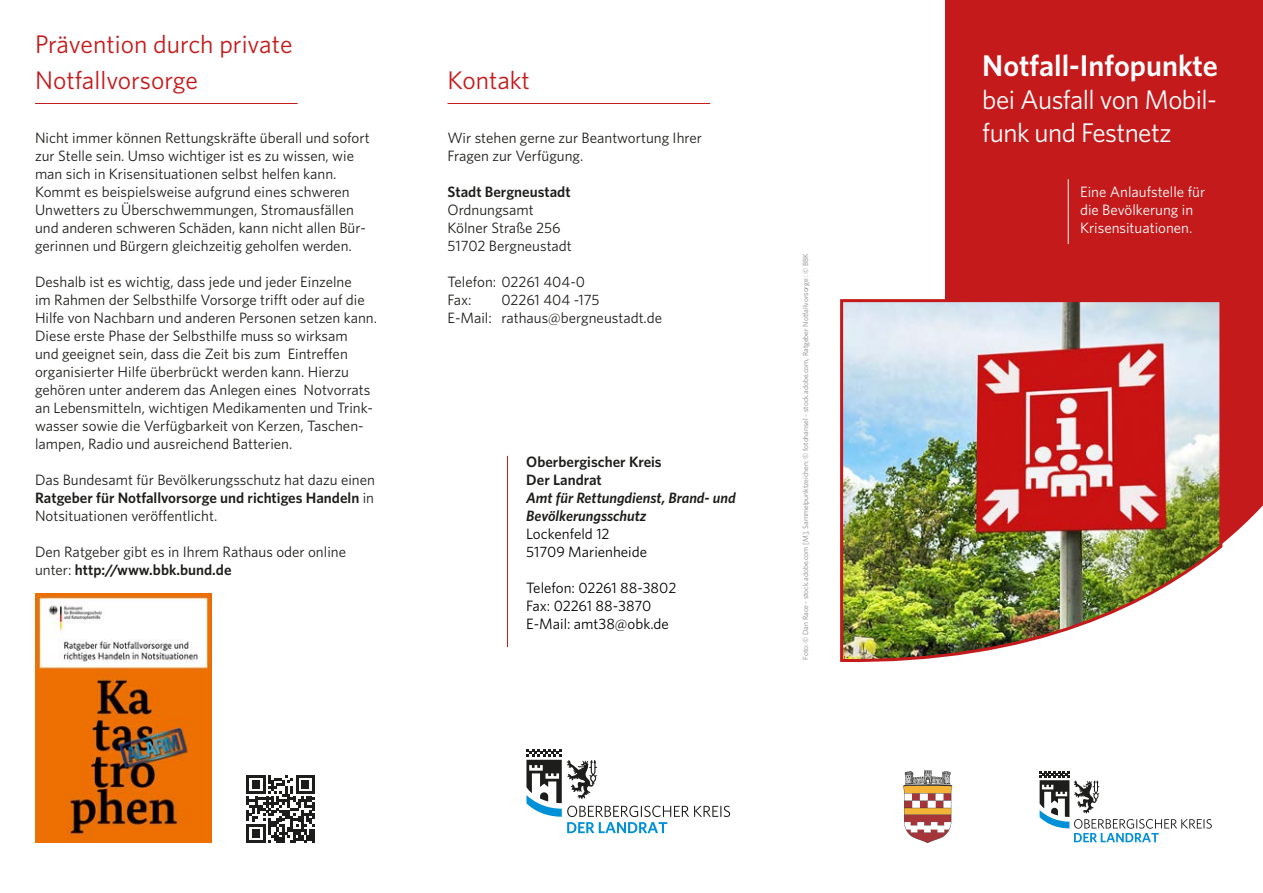
<style>
.page{position:relative;width:1263px;height:893px;background:#fff}
.page>*{position:absolute;margin:0;border:0;box-sizing:border-box;transform-origin:0 0}
.t1{font:600 30px "Whitney";color:#fff}
.t2{font:27px/33px "Whitney";letter-spacing:-.02em;color:#fff}
.t3{font:25.5px/36px "Whitney";color:#c51a1b}
.t4{font:15px/18px "Whitney";color:#1d1d1b}
.t5{font:15px/18px "Whitney";color:#010101}
.t6{font:15px/18px "Whitney";color:#fff}
.t7{font:italic 600 15px/18px "Whitney";color:#1d1d1b}
.t8{font:600 15px/18px "Whitney";color:#1d1d1b}
.t9{font:7.5px "Whitney";color:#878787}
.s1{font-weight:600}
</style>
<div class="page">
<div style="left:945px;top:0;width:48px;height:328px;background:#c51a1b"></div>
<div style="left:993px;top:0;width:270px;height:542px;background:#c51a1b"></div>
<img style="left:840px;top:298px;width:384px;height:365px">
<hr style="left:1068px;top:179px;width:1px;height:65px;background:#fff">
<svg style="left:1039px;top:771px;width:173px;height:71px"></svg>
<svg style="left:526px;top:749px;width:204px;height:84px"></svg>
<hr style="left:447px;top:103px;width:263px;height:1px;background:#c51a1b">
<hr style="left:35px;top:103px;width:263px;height:1px;background:#c51a1b">
<svg style="left:247px;top:775px;width:68px;height:68px"></svg>
<hr style="left:507px;top:456px;width:1px;height:191px;background:#c51a1b">
<img style="left:36px;top:593px;width:176px;height:250px">
<svg style="left:903px;top:770px;width:49px;height:73px"></svg>
<h3 class="t3" style="left:35px;top:26px;width:259px">Prävention durch private<br>Notfallvorsorge</h3>
<p class="t4" style="left:35px;top:128px;width:336px">Nicht immer können Rettungskräfte überall und sofort zur Stelle sein. Umso wichtiger ist es zu wissen, wie man sich in Krisensituationen selbst helfen kann.<br>Kommt es beispielsweise aufgrund eines schweren Unwetters zu Überschwemmungen, Stromausfällen und anderen schweren Schäden, kann nicht allen Bür&shy;gerinnen und Bürgern gleichzeitig geholfen werden.</p>
<p class="t4" style="left:35px;top:272px;width:343px">Deshalb ist es wichtig, dass jede und jeder Einzelne<br>im Rahmen der Selbsthilfe Vorsorge trifft oder auf die Hilfe von Nachbarn und anderen Personen setzen kann.<br>Diese erste Phase der Selbsthilfe muss so wirksam<br>und geeignet sein, dass die Zeit bis zum Eintreffen organisierter Hilfe überbrückt werden kann. Hierzu gehören unter anderem das Anlegen eines Notvorrats an Lebensmitteln, wichtigen Medikamenten und Trink&shy;wasser sowie die Verfügbarkeit von Kerzen, Taschen&shy;lampen, Radio und ausreichend Batterien.</p>
<p class="t4" style="left:35px;top:470px;width:341px;text-align:justify">Das Bundesamt für Bevölkerungsschutz hat dazu einen <span class="s1">Ratgeber für Notfallvorsorge und richtiges Handeln</span> in Notsituationen veröffentlicht.</p>
<p class="t4" style="left:35px;top:542px;width:312px">Den Ratgeber gibt es in Ihrem Rathaus oder online unter: <span class="s1">http://www.bbk.bund.de</span></p>
<h3 class="t3" style="left:447px;top:62px;width:84px">Kontakt</h3>
<p class="t4" style="left:447px;top:128px;width:256px">Wir stehen gerne zur Beantwortung Ihrer<br>Fragen zur Verfügung.</p>
<p class="t8" style="left:447px;top:183px;width:125px">Stadt Bergneustadt</p>
<p class="t4" style="left:447px;top:200px;width:126px">Ordnungsamt<br>Kölner Straße 256<br>51702 Bergneustadt</p>
<p class="t4" style="left:447px;top:272px;width:139px">Telefon: 02261 404-0<br>Fax:</p>
<p class="t4" style="left:447px;top:290px;width:216px;text-align:center">02261 404 -175<br>E-Mail: rathaus@bergneustadt.de</p>
<p class="t8" style="left:526px;top:453px;width:137px">Oberbergischer Kreis<br>Der Landrat</p>
<p class="t7" style="left:526px;top:489px;width:211px">Amt für Rettungdienst, Brand- und<br>Bevölkerungsschutz</p>
<p class="t5" style="left:526px;top:524px;width:122px">Lockenfeld 12<br>51709 Marienheide</p>
<p class="t5" style="left:526px;top:578px;width:152px">Telefon: 02261 88-3802<br>Fax: 02261 88-3870<br>E-Mail: amt38@obk.de</p>
<p class="t9" style="left:801px;top:660px;width:408px;rotate:-90deg">Foto: © Dan Race - stock.adobe.com [M], Sammelpunktzeichen: © fotohansel - stock.adobe.com, Ratgeber Notfallvorsorge : © BBK</p>
<h1 class="t1" style="left:982px;top:46px;width:237px">Notfall-Infopunkte</h1>
<h2 class="t2" style="left:982px;top:82px;width:236px">bei Ausfall von Mobil&shy;funk und Festnetz</h2>
<p class="t6" style="left:1080px;top:182px;width:127px">Eine Anlaufstelle für die Bevölkerung in<br>Krisensituationen.</p>
</div>
